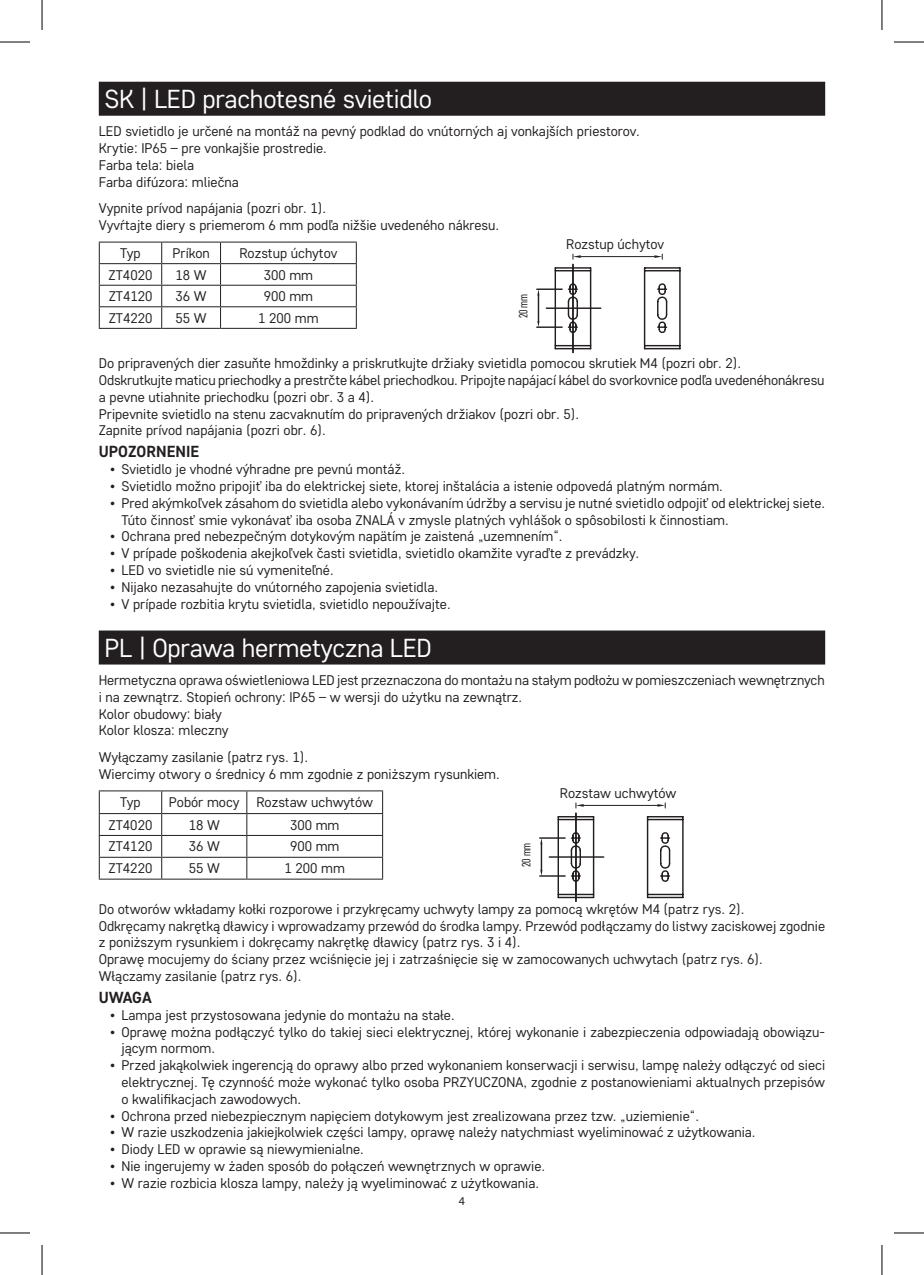
<style>
.page{position:relative;width:924px;height:1275px;background:#fff}
.page>*{position:absolute;margin:0;border:0;box-sizing:border-box;transform-origin:0 0}
.t1{font:26px "Core Sans D35";letter-spacing:-.01em;color:#fff}
.t2{font:700 16px "Core Sans D55";color:#231f20}
.t3{font:14px/16.8px "Core Sans D35";color:#231f20}
.t4{font:12px "Core Sans D37 Cn";letter-spacing:-.01em;color:#231f20}
.t5{font:12px "Myriad Pro";color:#231f20}
</style>
<div class="page">
<div style="left:99px;top:82px;width:725px;height:34px;background:#231f20"></div>
<hr style="left:99px;top:263px;width:63px;height:1px;background:#231f20">
<hr style="left:99px;top:306px;width:63px;height:1px;background:#231f20">
<hr style="left:99px;top:328px;width:63px;height:1px;background:#231f20">
<hr style="left:162px;top:328px;width:58px;height:1px;background:#231f20">
<hr style="left:99px;top:242px;width:63px;height:1px;background:#231f20">
<hr style="left:162px;top:242px;width:58px;height:1px;background:#231f20">
<hr style="left:220px;top:242px;width:136px;height:1px;background:#231f20">
<hr style="left:99px;top:285px;width:63px;height:1px;background:#231f20">
<svg style="left:99px;top:243px;width:1px;height:85px"></svg>
<hr style="left:162px;top:263px;width:58px;height:1px;background:#231f20">
<hr style="left:162px;top:285px;width:58px;height:1px;background:#231f20">
<svg style="left:161px;top:243px;width:1px;height:85px"></svg>
<hr style="left:162px;top:306px;width:58px;height:1px;background:#231f20">
<hr style="left:220px;top:263px;width:136px;height:1px;background:#231f20">
<hr style="left:220px;top:306px;width:136px;height:1px;background:#231f20">
<hr style="left:220px;top:285px;width:136px;height:1px;background:#231f20">
<svg style="left:220px;top:243px;width:1px;height:85px"></svg>
<svg style="left:355px;top:243px;width:1px;height:85px"></svg>
<hr style="left:220px;top:328px;width:136px;height:1px;background:#231f20">
<svg style="left:554px;top:254px;width:127px;height:100px"></svg>
<hr style="left:537px;top:295px;width:2px;height:26px;background:#231f20">
<hr style="left:536px;top:326px;width:26px;height:2px;background:#231f20">
<hr style="left:536px;top:288px;width:26px;height:2px;background:#231f20">
<hr style="left:546px;top:307px;width:54px;height:2px;background:#231f20">
<hr style="left:572px;top:264px;width:1px;height:88px;background:#231f20">
<div style="left:99px;top:630px;width:725px;height:34px;background:#231f20"></div>
<hr style="left:99px;top:813px;width:63px;height:1px;background:#231f20">
<hr style="left:99px;top:856px;width:63px;height:1px;background:#231f20">
<hr style="left:99px;top:878px;width:63px;height:1px;background:#231f20">
<hr style="left:162px;top:878px;width:85px;height:1px;background:#231f20">
<hr style="left:99px;top:790px;width:63px;height:1px;background:#231f20">
<hr style="left:162px;top:790px;width:85px;height:1px;background:#231f20">
<hr style="left:247px;top:790px;width:136px;height:1px;background:#231f20">
<hr style="left:99px;top:835px;width:63px;height:1px;background:#231f20">
<svg style="left:99px;top:791px;width:1px;height:87px"></svg>
<hr style="left:162px;top:813px;width:85px;height:1px;background:#231f20">
<hr style="left:162px;top:835px;width:85px;height:1px;background:#231f20">
<svg style="left:161px;top:791px;width:1px;height:87px"></svg>
<hr style="left:162px;top:856px;width:85px;height:1px;background:#231f20">
<hr style="left:247px;top:813px;width:136px;height:1px;background:#231f20">
<hr style="left:247px;top:856px;width:136px;height:1px;background:#231f20">
<hr style="left:247px;top:835px;width:136px;height:1px;background:#231f20">
<svg style="left:246px;top:791px;width:1px;height:87px"></svg>
<svg style="left:382px;top:791px;width:1px;height:87px"></svg>
<hr style="left:247px;top:878px;width:136px;height:1px;background:#231f20">
<svg style="left:539px;top:803px;width:145px;height:99px"></svg>
<hr style="left:549px;top:856px;width:54px;height:1px;background:#231f20">
<hr style="left:575px;top:813px;width:1px;height:88px;background:#231f20">
<hr style="left:0;top:42px;width:30px;height:1px;background:#000">
<hr style="left:893px;top:42px;width:30px;height:1px;background:#000">
<hr style="left:0;top:1232px;width:30px;height:1px;background:#000">
<hr style="left:893px;top:1232px;width:30px;height:1px;background:#000">
<hr style="left:42px;top:0;width:1px;height:30px;background:#000">
<hr style="left:42px;top:1245px;width:1px;height:30px;background:#000">
<hr style="left:881px;top:0;width:1px;height:30px;background:#000">
<hr style="left:881px;top:1245px;width:1px;height:30px;background:#000">
<h1 class="t1" style="left:104px;top:82px;width:329px">SK | LED prachotesné svietidlo</h1>
<p class="t3" style="left:99px;top:122px;width:542px">LED svietidlo je určené na montáž na pevný podklad do vnútorných aj vonkajších priestorov.<br>Krytie: IP65 – pre vonkajšie prostredie.<br>Farba tela: biela<br>Farba difúzora: mliečna</p>
<p class="t3" style="left:99px;top:200px;width:402px">Vypnite prívod napájania (pozri obr. 1).<br>Vyvŕtajte diery s priemerom 6 mm podľa nižšie uvedeného nákresu.</p>
<p class="t3" style="left:120px;top:244px;width:22px">Typ</p>
<p class="t3" style="left:172px;top:244px;width:39px">Príkon</p>
<p class="t3" style="left:239px;top:244px;width:99px">Rozstup úchytov</p>
<p class="t3" style="left:109px;top:266px;width:45px">ZT4020</p>
<p class="t3" style="left:175px;top:266px;width:33px">18 W</p>
<p class="t3" style="left:263px;top:266px;width:51px">300 mm</p>
<p class="t3" style="left:109px;top:287px;width:45px">ZT4120</p>
<p class="t3" style="left:175px;top:287px;width:33px">36 W</p>
<p class="t3" style="left:263px;top:287px;width:51px">900 mm</p>
<p class="t3" style="left:109px;top:309px;width:45px">ZT4220</p>
<p class="t3" style="left:175px;top:309px;width:33px">55 W</p>
<p class="t3" style="left:258px;top:309px;width:62px">1 200 mm</p>
<p class="t3" style="left:566px;top:235px;width:99px">Rozstup úchytov</p>
<p class="t4" style="left:515px;top:318px;width:26px;rotate:-90deg">20 mm</p>
<p class="t3" style="left:99px;top:354px;width:727px">Do pripravených dier zasuňte hmoždinky a priskrutkujte držiaky svietidla pomocou skrutiek M4 (pozri obr. 2).<br>Odskrutkujte maticu priechodky a prestrčte kábel priechodkou. Pripojte napájací kábel do svorkovnice podľa uvedenéhonákresu a pevne utiahnite priechodku (pozri obr. 3 a 4).<br>Pripevnite svietidlo na stenu zacvaknutím do pripravených držiakov (pozri obr. 5).<br>Zapnite prívod napájania (pozri obr. 6).</p>
<p class="t2" style="left:99px;top:441px;width:102px">UPOZORNENIE</p>
<p class="t3" style="left:110px;top:460px;width:296px">• Svietidlo je vhodné výhradne pre pevnú montáž.</p>
<p class="t3" style="left:110px;top:477px;width:614px">• Svietidlo možno pripojiť iba do elektrickej siete, ktorej inštalácia a istenie odpovedá platným normám.</p>
<p class="t3" style="left:121px;top:494px;width:705px;text-indent:-11px">• Pred akýmkoľvek zásahom do svietidla alebo vykonávaním údržby a servisu je nutné svietidlo odpojiť od elektrickej siete.<br>Túto činnosť smie vykonávať iba osoba ZNALÁ v zmysle platných vyhlášok o spôsobilosti k činnostiam.</p>
<p class="t3" style="left:110px;top:528px;width:453px">• Ochrana pred nebezpečným dotykovým napätím je zaistená „uzemnením“.</p>
<p class="t3" style="left:110px;top:544px;width:530px">• V prípade poškodenia akejkoľvek časti svietidla, svietidlo okamžite vyraďte z prevádzky.</p>
<p class="t3" style="left:110px;top:561px;width:225px">• LED vo svietidle nie sú vymeniteľné.</p>
<p class="t3" style="left:110px;top:578px;width:329px">• Nijako nezasahujte do vnútorného zapojenia svietidla.</p>
<p class="t3" style="left:110px;top:595px;width:342px">• V prípade rozbitia krytu svietidla, svietidlo nepoužívajte.</p>
<h1 class="t1" style="left:104px;top:631px;width:329px">PL | Oprawa hermetyczna LED</h1>
<p class="t3" style="left:99px;top:671px;width:727px">Hermetyczna oprawa oświetleniowa LED jest przeznaczona do montażu na stałym podłożu w pomieszczeniach wewnętrznych i na zewnątrz. Stopień ochrony: IP65 – w wersji do użytku na zewnątrz.<br>Kolor obudowy: biały<br>Kolor klosza: mleczny</p>
<p class="t3" style="left:99px;top:748px;width:402px">Wyłączamy zasilanie (patrz rys. 1).<br>Wiercimy otwory o średnicy 6 mm zgodnie z poniższym rysunkiem.</p>
<p class="t3" style="left:120px;top:793px;width:22px">Typ</p>
<p class="t3" style="left:169px;top:793px;width:205px">Pobór mocy Rozstaw uchwytów</p>
<p class="t3" style="left:109px;top:816px;width:45px">ZT4020</p>
<p class="t3" style="left:189px;top:816px;width:33px">18 W</p>
<p class="t3" style="left:290px;top:816px;width:51px">300 mm</p>
<p class="t3" style="left:109px;top:837px;width:45px">ZT4120</p>
<p class="t3" style="left:189px;top:837px;width:33px">36 W</p>
<p class="t3" style="left:290px;top:837px;width:51px">900 mm</p>
<p class="t3" style="left:109px;top:859px;width:45px">ZT4220</p>
<p class="t3" style="left:189px;top:859px;width:33px">55 W</p>
<p class="t3" style="left:284px;top:859px;width:62px">1 200 mm</p>
<p class="t3" style="left:559px;top:784px;width:118px">Rozstaw uchwytów</p>
<p class="t4" style="left:518px;top:867px;width:26px;rotate:-90deg">20 mm</p>
<p class="t3" style="left:99px;top:900px;width:727px">Do otworów wkładamy kołki rozporowe i przykręcamy uchwyty lampy za pomocą wkrętów M4 (patrz rys. 2).<br>Odkręcamy nakrętką dławicy i wprowadzamy przewód do środka lampy. Przewód podłączamy do listwy zaciskowej zgodnie z poniższym rysunkiem i dokręcamy nakrętkę dławicy (patrz rys. 3 i 4).<br>Oprawę mocujemy do ściany przez wciśnięcie jej i zatrzaśnięcie się w zamocowanych uchwytach (patrz rys. 6).<br>Włączamy zasilanie (patrz rys. 6).</p>
<p class="t2" style="left:99px;top:987px;width:54px">UWAGA</p>
<p class="t3" style="left:110px;top:1006px;width:346px">• Lampa jest przystosowana jedynie do montażu na stałe.</p>
<p class="t3" style="left:121px;top:1022px;width:704px;text-indent:-11px">• Oprawę można podłączyć tylko do takiej sieci elektrycznej, której wykonanie i zabezpieczenia odpowiadają obowiązu&shy;jącym normom.</p>
<p class="t3" style="left:121px;top:1056px;width:705px;text-align:justify;text-indent:-11px">• Przed jakąkolwiek ingerencją do oprawy albo przed wykonaniem konserwacji i serwisu, lampę należy odłączyć od sieci elektrycznej. Tę czynność może wykonać tylko osoba PRZYUCZONA, zgodnie z postanowieniami aktualnych przepisów o kwalifikacjach zawodowych.</p>
<p class="t3" style="left:110px;top:1106px;width:590px">• Ochrona przed niebezpiecznym napięciem dotykowym jest zrealizowana przez tzw. „uziemienie“.</p>
<p class="t3" style="left:110px;top:1123px;width:646px">• W razie uszkodzenia jakiejkolwiek części lampy, oprawę należy natychmiast wyeliminować z użytkowania.</p>
<p class="t3" style="left:110px;top:1140px;width:255px">• Diody LED w oprawie są niewymienialne.</p>
<p class="t3" style="left:110px;top:1157px;width:436px">• Nie ingerujemy w żaden sposób do połączeń wewnętrznych w oprawie.</p>
<p class="t3" style="left:110px;top:1174px;width:430px">• W razie rozbicia klosza lampy, należy ją wyeliminować z użytkowania.</p>
<p class="t5" style="left:458px;top:1193px;width:8px">4</p>
</div>
